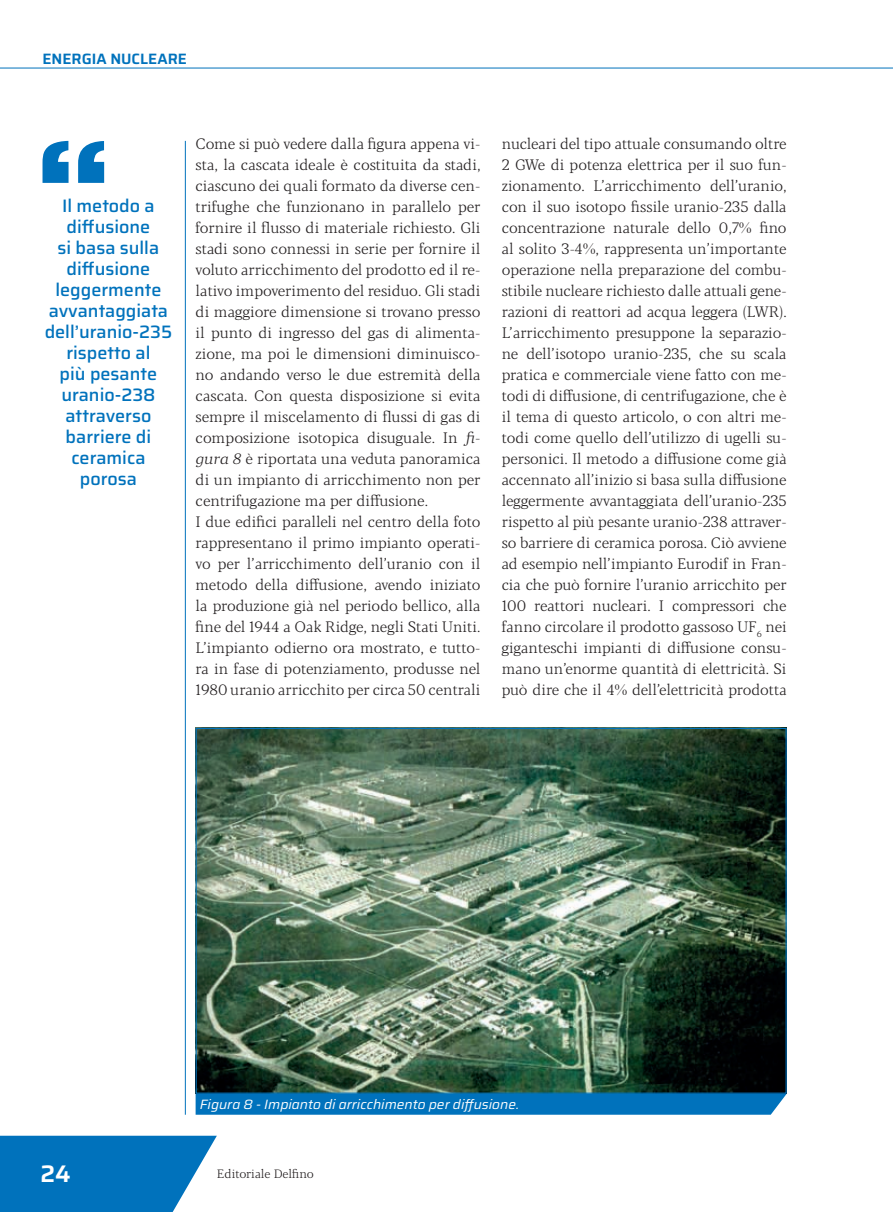
<style>
.page{position:relative;width:893px;height:1212px;background:#fff}
.page>*{position:absolute;margin:0;border:0;box-sizing:border-box;transform-origin:0 0}
.t1{font:600 24px "Saira";color:#fff}
.t2{font:500 18px/21px "Saira";color:#0072bc;text-align:center}
.t3{font:300 15px/21px "Blacker Pro Text";color:#231f20}
.t4{font:600 15px "Saira";color:#0072bc}
.t5{font:italic 13.5px "Saira";color:#fff}
.t6{font:300 12px "Blacker Pro Text";color:#231f20}
.s1{font-style:italic}
</style>
<div class="page">
<svg style="left:0;top:1136px;width:217px;height:76px"></svg>
<hr style="left:185px;top:141px;width:1px;height:974px;background:#0072bc">
<hr style="left:0;top:68px;width:893px;height:1px;background:#0072bc">
<svg style="left:43px;top:141px;width:61px;height:42px"></svg>
<img style="left:198px;top:730px;width:587px;height:362px">
<div style="left:196px;top:1094px;width:591px;height:21px;background:#0072bc"></div>
<p class="t4" style="left:43px;top:46px;width:146px">ENERGIA NUCLEARE</p>
<p class="t2" style="left:45px;top:194px;width:129px">Il metodo a diffusione<br>si basa sulla diffusione leggermente avvantaggiata dell’uranio-235 rispetto al<br>più pesante uranio-238 attraverso barriere di ceramica porosa</p>
<p class="t3" style="left:196px;top:133px;width:286px">Come si può vedere dalla figura appena vi&shy;sta, la cascata ideale è costituita da stadi, ciascuno dei quali formato da diverse cen&shy;trifughe che funzionano in parallelo per fornire il flusso di materiale richiesto. Gli stadi sono connessi in serie per fornire il voluto arricchimento del prodotto ed il re&shy;lativo impoverimento del residuo. Gli stadi di maggiore dimensione si trovano presso il punto di ingresso del gas di alimenta&shy;zione, ma poi le dimensioni diminuisco&shy;no andando verso le due estremità della cascata. Con questa disposizione si evita sempre il miscelamento di flussi di gas di composizione isotopica disuguale. In <span class="s1">fi&shy;gura 8</span> è riportata una veduta panoramica di un impianto di arricchimento non per centrifugazione ma per diffusione.<br>I due edifici paralleli nel centro della foto rappresentano il primo impianto operati&shy;vo per l’arricchimento dell’uranio con il metodo della diffusione, avendo iniziato la produzione già nel periodo bellico, alla fine del 1944 a Oak Ridge, negli Stati Uniti.<br>L’impianto odierno ora mostrato, e tutto&shy;ra in fase di potenziamento, produsse nel 1980 uranio arricchito per circa 50 centrali</p>
<p class="t3" style="left:502px;top:133px;width:286px;text-align:justify">nucleari del tipo attuale consumando oltre 2 GWe di potenza elettrica per il suo fun&shy;zionamento. L’arricchimento dell’uranio, con il suo isotopo fissile uranio-235 dalla concentrazione naturale dello 0,7% fino al solito 3-4%, rappresenta un’importante operazione nella preparazione del combu&shy;stibile nucleare richiesto dalle attuali gene&shy;razioni di reattori ad acqua leggera (LWR).<br>L’arricchimento presuppone la separazio&shy;ne dell’isotopo uranio-235, che su scala pratica e commerciale viene fatto con me&shy;todi di diffusione, di centrifugazione, che è il tema di questo articolo, o con altri me&shy;todi come quello dell’utilizzo di ugelli su&shy;personici. Il metodo a diffusione come già accennato all’inizio si basa sulla diffusione leggermente avvantaggiata dell’uranio-235 rispetto al più pesante uranio-238 attraver&shy;so barriere di ceramica porosa. Ciò avviene ad esempio nell’impianto Eurodif in Fran&shy;cia che può fornire l’uranio arricchito per 100 reattori nucleari. I compressori che fanno circolare il prodotto gassoso UF<sub>6</sub> nei giganteschi impianti di diffusione consu&shy;mano un’enorme quantità di elettricità. Si può dire che il 4% dell’elettricità prodotta</p>
<p class="t5" style="left:200px;top:1093px;width:321px">Figura 8 - Impianto di arricchimento per diffusione.</p>
<h1 class="t1" style="left:40px;top:1154px;width:32px">24</h1>
<p class="t6" style="left:217px;top:1166px;width:99px">Editoriale Delfino</p>
</div>
